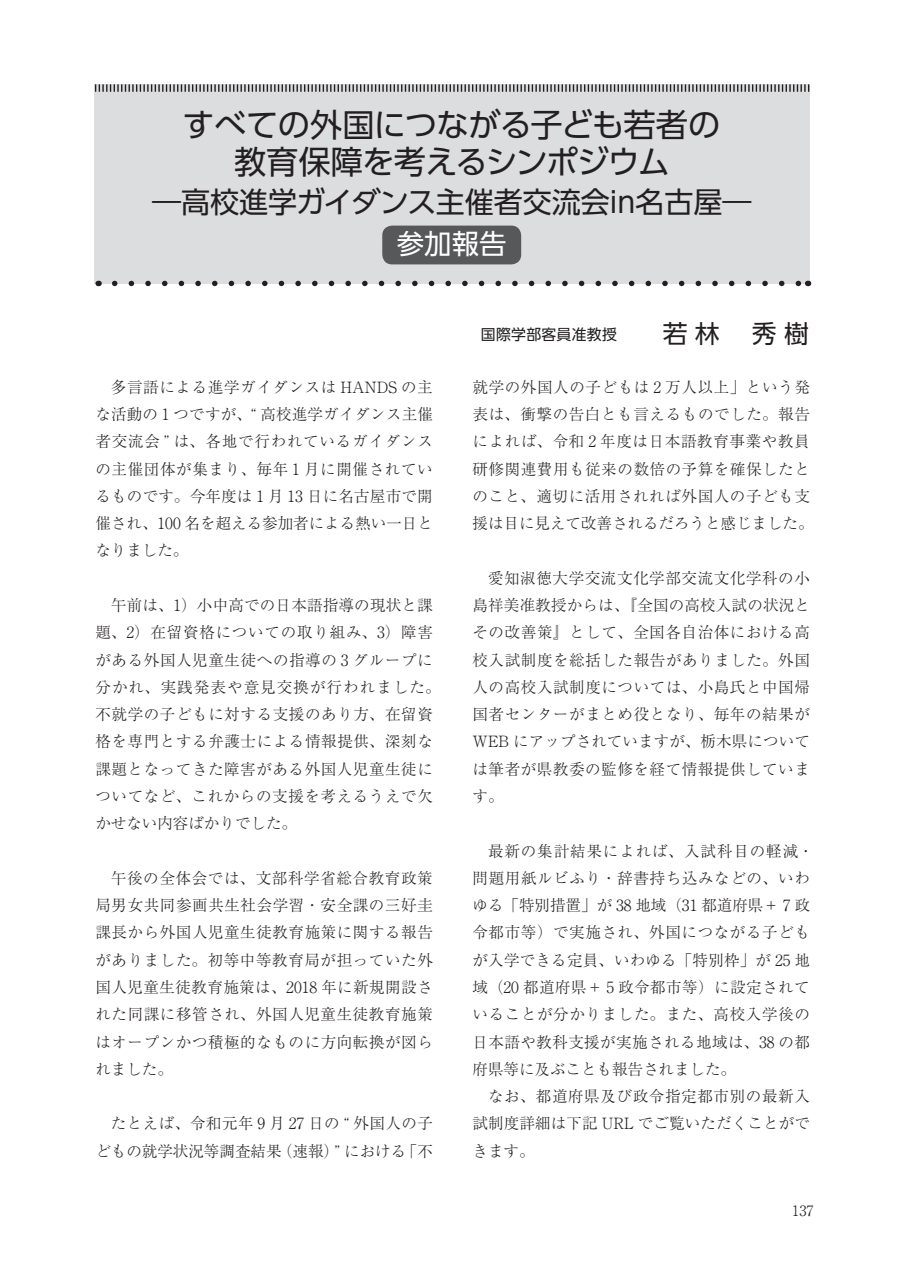
<style>
.page{position:relative;width:903px;height:1275px;background:#fff}
.page>*{position:absolute;margin:0;border:0;box-sizing:border-box;transform-origin:0 0}
.t1{font:32.2px/37.3px "UD Shin Go Pro";letter-spacing:-.025em;color:#231f20;text-align:center}
.t2{font:29.05px "UD Shin Go Pro";color:#231f20}
.t3{font:27.47px "UD Shin Go Pro";color:#fff}
.t4{font:24.85px "UD Shin Go Pro";color:#231f20}
.t5{font:300 15.58px/27.3px "Ryumin Pr 6 N";letter-spacing:.04em;color:#231f20;text-align:justify}
.t6{font:300 15.58px/27.3px "Ryumin Pr 6 N";color:#231f20;text-align:right}
.t7{font:14.88px "UD Shin Go Pro";letter-spacing:.02em;color:#231f20}
.t8{font:300 14.17px "Ryumin Pro";color:#231f20}
</style>
<div class="page">
<div style="left:94px;top:84px;width:716px;height:199px;background:#dcdddf"></div>
<div style="left:382px;top:226px;width:139px;height:38px;background:#57585a;border-radius:10px"></div>
<svg style="left:95px;top:84px;width:714px;height:8px"></svg>
<svg style="left:115px;top:281px;width:684px;height:5px"></svg>
<h1 class="t1" style="left:183px;top:105px;width:539px">すべての外国につながる子ども若者の教育保障を考えるシンポジウム</h1>
<h2 class="t2" style="left:152px;top:178px;width:601px">―高校進学ガイダンス主催者交流会in名古屋―</h2>
<h3 class="t3" style="left:397px;top:222px;width:111px">参加報告</h3>
<p class="t5" style="left:95px;top:372px;width:339px;text-indent:16px">多言語による進学ガイダンスは HANDS の主な活動の 1 つですが、“ 高校進学ガイダンス主催者交流会 ” は、各地で行われているガイダンスの主催団体が集まり、毎年 1 月に開催されているものです。今年度は 1 月 13 日に名古屋市で開催され、100 名を超える参加者による熱い一日となりました。</p>
<p class="t5" style="left:95px;top:591px;width:347px;text-align:left;text-indent:16px">午前は、1）小中高での日本語指導の現状と課題、2）在留資格についての取り組み、3）障害がある外国人児童生徒への指導の 3 グループに分かれ、実践発表や意見交換が行われました。不就学の子どもに対する支援のあり方、在留資格を専門とする弁護士による情報提供、深刻な課題となってきた障害がある外国人児童生徒についてなど、これからの支援を考えるうえで欠かせない内容ばかりでした。</p>
<p class="t5" style="left:95px;top:863px;width:339px;text-indent:16px">午後の全体会では、文部科学省総合教育政策局男女共同参画共生社会学習・安全課の三好圭課長から外国人児童生徒教育施策に関する報告がありました。初等中等教育局が担っていた外国人児童生徒教育施策は、2018 年に新規開設された同課に移管され、外国人児童生徒教育施策はオープンかつ積極的なものに方向転換が図られました。</p>
<p class="t6" style="left:95px;top:1109px;width:339px">たとえば、令和元年 9 月 27 日の “ 外国人の子どもの就学状況等調査結果（速報）” における「不</p>
<p class="t7" style="left:481px;top:322px;width:137px">国際学部客員准教授</p>
<h3 class="t4" style="left:663px;top:314px;width:148px">若林　秀樹</h3>
<p class="t5" style="left:472px;top:372px;width:343px;text-align:left">就学の外国人の子どもは 2 万人以上」という発表は、衝撃の告白とも言えるものでした。報告によれば、令和 2 年度は日本語教育事業や教員研修関連費用も従来の数倍の予算を確保したとのこと、適切に活用されれば外国人の子ども支援は目に見えて改善されるだろうと感じました。</p>
<p class="t5" style="left:472px;top:563px;width:339px;text-indent:16px">愛知淑徳大学交流文化学部交流文化学科の小島祥美准教授からは、『全国の高校入試の状況とその改善策』として、全国各自治体における高校入試制度を総括した報告がありました。外国人の高校入試制度については、小島氏と中国帰国者センターがまとめ役となり、毎年の結果がWEB にアップされていますが、栃木県については筆者が県教委の監修を経て情報提供しています。</p>
<p class="t5" style="left:472px;top:836px;width:343px;text-align:left;text-indent:16px">最新の集計結果によれば、入試科目の軽減・問題用紙ルビふり・辞書持ち込みなどの、いわゆる「特別措置」が 38 地域（31 都道府県＋ 7 政令都市等）で実施され、外国につながる子どもが入学できる定員、いわゆる「特別枠」が 25 地域（20 都道府県＋ 5 政令都市等）に設定されていることが分かりました。また、高校入学後の日本語や教科支援が実施される地域は、38 の都府県等に及ぶことも報告されました。</p>
<p class="t5" style="left:472px;top:1082px;width:339px;text-indent:16px">なお、都道府県及び政令指定都市別の最新入試制度詳細は下記 URL でご覧いただくことができます。</p>
<p class="t8" style="left:792px;top:1199px;width:23px">137</p>
</div>
